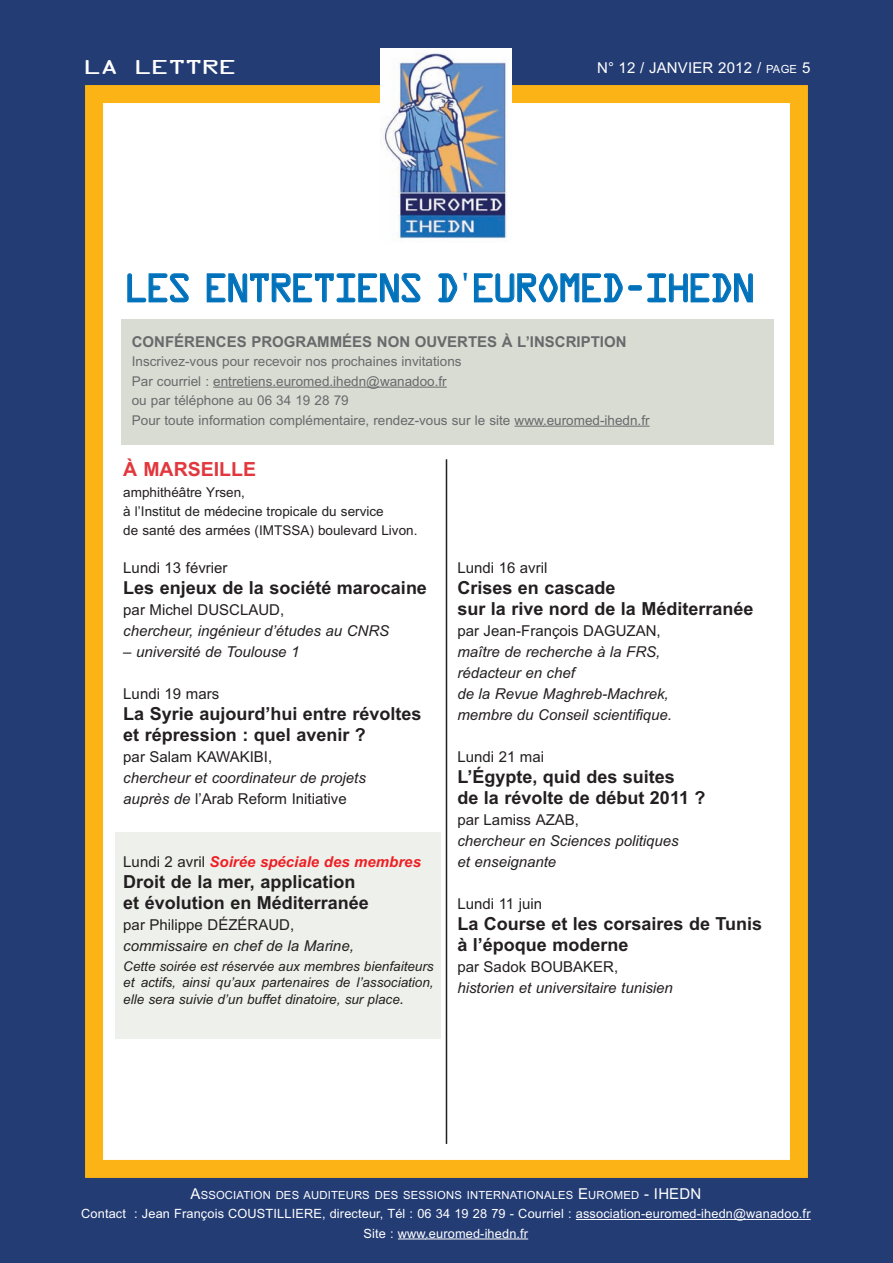
<style>
.page{position:relative;width:893px;height:1263px;background:#243c74}
.page>*{position:absolute;margin:0;border:0;box-sizing:border-box;transform-origin:0 0}
.t1{font:36px "OCRA";letter-spacing:-.12em;color:#0072bc}
.t2{font:700 19.5px "Arial";color:#e1373d}
.t3{font:700 18px/21px "Arial";color:#231f20}
.t4{font:18px "OCRA Std";letter-spacing:-.11em;color:#fff;scale:1.53 1}
.t5{font:italic 15px/21px "Arial";color:#231f20}
.t6{font:15px "Arial";color:#231f20}
.t7{font:700 15px "Arial";color:#69696c}
.t8{font:italic 700 15px "Arial";color:#ee1e24}
.t9{font:15px "Arial";letter-spacing:.01em;color:#fff}
.t10{font:13.5px/19.5px "Arial";color:#69696c}
.t11{font:italic 13.5px/16.5px "Arial";color:#231f20;text-align:justify}
.t12{font:13.5px/18.8px "Arial";color:#231f20}
.t13{font:12.75px/19.5px "Arial";letter-spacing:.01em;color:#fff;text-align:center}
.t14{font:11.25px "Arial";letter-spacing:.015em;color:#fff}
.s1{font-size:11.25px}
.s2{font-style:normal}
.s3{font-weight:400;font-style:normal;color:#231f20}
.s4{font-size:15px}
</style>
<div class="page">
<div style="left:94px;top:94px;width:705px;height:1075px;background:#fff"></div>
<div style="left:85px;top:85px;width:723px;height:1093px;border:18px solid #fbb316"></div>
<hr style="left:576px;top:1219px;width:235px;height:1px;background:#fff">
<svg style="left:398px;top:1238px;width:27px;height:1px"></svg>
<hr style="left:425px;top:1238px;width:103px;height:1px;background:#fff">
<img style="left:380px;top:48px;width:132px;height:192px">
<hr style="left:446px;top:459px;width:1px;height:685px;background:#231f20">
<div style="left:122px;top:319px;width:652px;height:126px;background:#d9dcd3"></div>
<hr style="left:213px;top:387px;width:234px;height:1px;background:#69696c">
<hr style="left:514px;top:426px;width:30px;height:1px;background:#69696c">
<hr style="left:543px;top:426px;width:107px;height:1px;background:#69696c">
<div style="left:115px;top:832px;width:326px;height:206px;background:#eef0eb"></div>
<p class="t4" style="left:83px;top:60px;width:103px">LA LETTRE</p>
<p class="t9" style="left:597px;top:60px;width:215px">N° 12 / JANVIER 2012 / <span class="s1">PAGE</span> 5</p>
<h1 class="t1" style="left:124px;top:274px;width:634px">LES ENTRETIENS D EUROMED-IHEDN</h1>
<p class="t7" style="left:132px;top:333px;width:496px">CONFÉRENCES PROGRAMMÉES NON OUVERTES À L’INSCRIPTION</p>
<p class="t10" style="left:132px;top:352px;width:519px">Inscrivez-vous pour recevoir nos prochaines invitations<br>Par courriel : entretiens.euromed.ihedn@wanadoo.fr<br>ou par téléphone au 06 34 19 28 79<br>Pour toute information complémentaire, rendez-vous sur le site www.euromed-ihedn.fr</p>
<h2 class="t2" style="left:123px;top:458px;width:134px">À MARSEILLE</h2>
<p class="t12" style="left:123px;top:483px;width:296px">amphithéâtre Yrsen,<br>à l’Institut de médecine tropicale du service<br>de santé des armées (IMTSSA) boulevard Livon.</p>
<p class="t6" style="left:123px;top:559px;width:106px">Lundi 13 février</p>
<p class="t3" style="left:123px;top:577px;width:305px">Les enjeux de la société marocaine</p>
<p class="t6" style="left:123px;top:601px;width:162px">par Michel DUSCLAUD,</p>
<p class="t5" style="left:123px;top:620px;width:267px">chercheur, ingénieur d’études au CNRS</p>
<p class="t5" style="left:123px;top:641px;width:178px">– université de Toulouse 1</p>
<p class="t6" style="left:123px;top:685px;width:97px">Lundi 19 mars</p>
<p class="t3" style="left:123px;top:703px;width:300px">La Syrie aujourd’hui entre révoltes et répression : quel avenir ?</p>
<p class="t6" style="left:123px;top:748px;width:150px">par Salam KAWAKIBI,</p>
<p class="t5" style="left:123px;top:767px;width:244px">chercheur et coordinateur de projets auprès de <span class="s2">l’Arab Reform Initiative</span></p>
<p class="t8" style="left:123px;top:853px;width:299px"><span class="s3">Lundi 2 avril</span> Soirée spéciale des membres</p>
<p class="t3" style="left:123px;top:871px;width:247px">Droit de la mer, application et évolution en Méditerranée</p>
<p class="t6" style="left:123px;top:916px;width:172px">par Philippe DÉZÉRAUD,</p>
<p class="t5" style="left:123px;top:935px;width:232px">commissaire en chef de la Marine,</p>
<p class="t11" style="left:123px;top:958px;width:312px">Cette soirée est réservée aux membres bienfaiteurs et actifs, ainsi qu’aux partenaires de l’association, elle sera suivie d’un buffet dinatoire, sur place<span class="s4">.</span></p>
<p class="t6" style="left:457px;top:559px;width:92px">Lundi 16 avril</p>
<p class="t3" style="left:457px;top:577px;width:298px">Crises en cascade<br>sur la rive nord de la Méditerranée</p>
<p class="t6" style="left:457px;top:622px;width:205px">par Jean-François DAGUZAN,</p>
<p class="t5" style="left:457px;top:641px;width:216px">maître de recherche à la FRS, rédacteur en chef<br>de la Revue Maghreb-Machrek, membre du Conseil scientifique.</p>
<p class="t6" style="left:457px;top:748px;width:88px">Lundi 21 mai</p>
<p class="t3" style="left:457px;top:766px;width:250px">L’Égypte, quid des suites<br>de la révolte de début 2011 ?</p>
<p class="t6" style="left:457px;top:811px;width:123px">par Lamiss AZAB,</p>
<p class="t5" style="left:457px;top:830px;width:223px">chercheur en Sciences politiques et enseignante</p>
<p class="t6" style="left:457px;top:895px;width:86px">Lundi 11 juin</p>
<p class="t3" style="left:457px;top:913px;width:306px">La Course et les corsaires de Tunis à l’époque moderne</p>
<p class="t6" style="left:457px;top:958px;width:162px">par Sadok BOUBAKER,</p>
<p class="t5" style="left:457px;top:977px;width:217px">historien et universitaire tunisien</p>
<p class="t14" style="left:191px;top:1188px;width:512px"><span class="s4">A</span>SSOCIATION DES AUDITEURS DES SESSIONS INTERNATIONALES <span class="s4">E</span>UROMED <span class="s4">- IHEDN</span></p>
<p class="t13" style="left:81px;top:1204px;width:731px">Contact : Jean François COUSTILLIERE, directeur, Tél : 06 34 19 28 79 - Courriel : association-euromed-ihedn@wanadoo.fr<br>Site : www.euromed-ihedn.fr</p>
</div>
